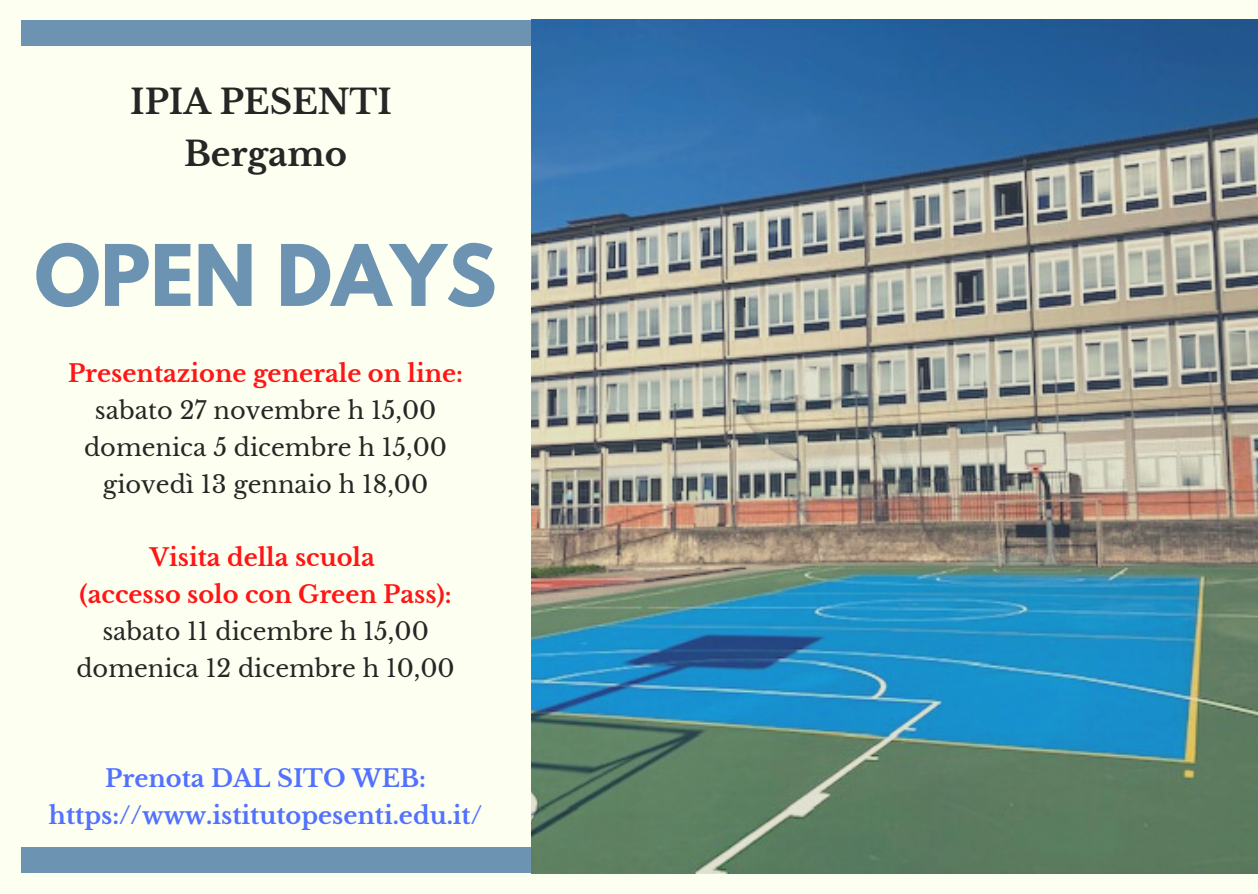
<style>
.page{position:relative;width:1258px;height:894px;background:#fff}
.page>*{position:absolute;margin:0;border:0;box-sizing:border-box;transform-origin:0 0}
.t1{font:700 75px "League Spartan";color:#6c93b2}
.t2{font:700 33.9px "Libre Baskerville";color:#262626}
.t3{font:24px "Libre Baskerville";color:#262626}
.t4{font:700 24px "Libre Baskerville";color:#ff1616}
.t5{font:700 24px/36.9px "Libre Baskerville";color:#5271ff;text-align:center}
</style>
<div class="page">
<div style="left:0;top:0;width:1258px;height:893px;background:#fdfff0"></div>
<div style="left:21px;top:847px;width:588px;height:25px;background:#6c93b2"></div>
<div style="left:21px;top:20px;width:588px;height:26px;background:#6c93b2"></div>
<img style="left:531px;top:19px;width:727px;height:854px">
<p class="t2" style="left:130px;top:81px;width:263px">IPIA PESENTI</p>
<p class="t2" style="left:184px;top:133px;width:165px">Bergamo</p>
<p class="t1" style="left:35px;top:238px;width:463px">OPEN DAYS</p>
<p class="t4" style="left:68px;top:359px;width:396px">Presentazione generale on line:</p>
<p class="t3" style="left:95px;top:395px;width:343px">sabato 27 novembre h 15,00</p>
<p class="t3" style="left:84px;top:432px;width:364px">domenica 5 dicembre h 15,00</p>
<p class="t3" style="left:103px;top:469px;width:327px">giovedì 13 gennaio h 18,00</p>
<p class="t4" style="left:150px;top:543px;width:227px">Visita della scuola</p>
<p class="t4" style="left:79px;top:579px;width:374px">(accesso solo con Green Pass):</p>
<p class="t3" style="left:102px;top:616px;width:328px">sabato 11 dicembre h 15,00</p>
<p class="t3" style="left:76px;top:653px;width:380px">domenica 12 dicembre h 10,00</p>
<p class="t5" style="left:49px;top:760px;width:435px">Prenota DAL SITO WEB: https://www.istitutopesenti.edu.it/</p>
</div>
